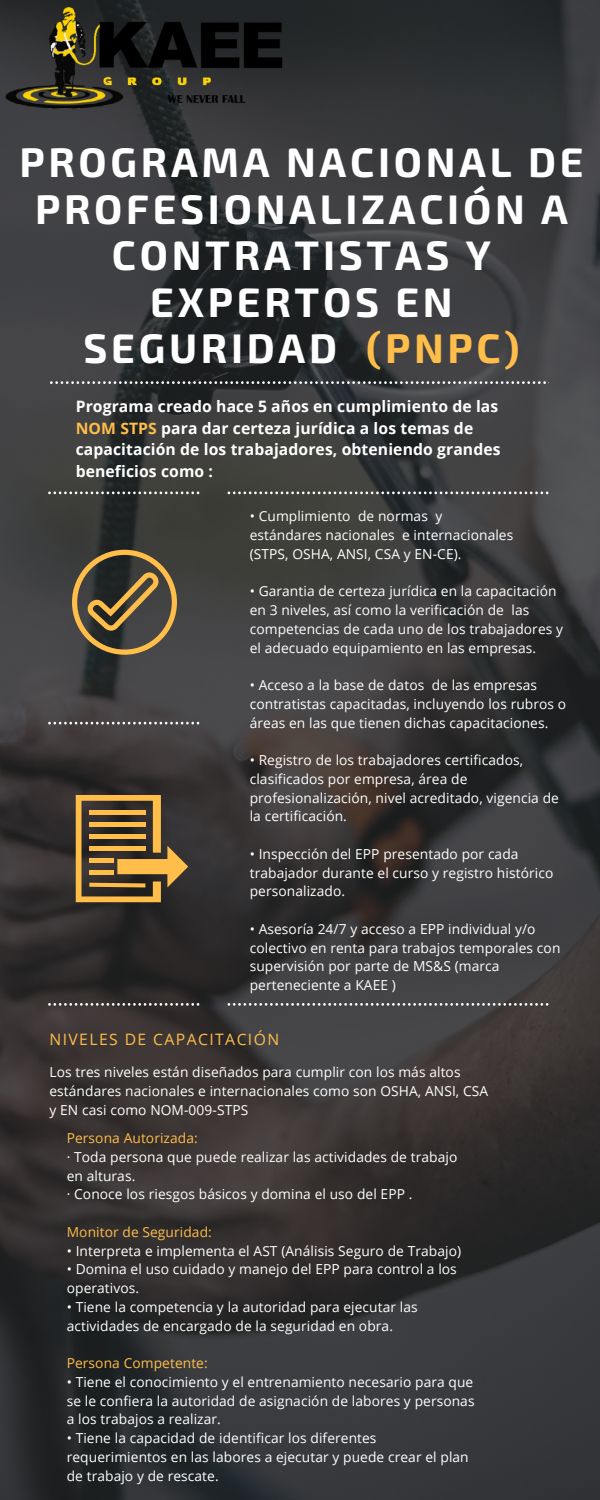
<style>
.page{position:relative;width:600px;height:1500px;background:#fff}
.page>*{position:absolute;margin:0;border:0;box-sizing:border-box;transform-origin:0 0}
.t1{font:700 41.3px/46.5px "Exo 2";letter-spacing:.09em;color:#fff;text-align:center}
.t2{font:700 15.7px/21.8px "Open Sans";letter-spacing:.005em;color:#fff}
.t3{font:15.7px "Open Sans";letter-spacing:.09em;color:#ffbd4a}
.t4{font:13.8px/18.8px "Open Sans";letter-spacing:.005em;color:#fff}
.t5{font:13.8px "Open Sans";letter-spacing:.005em;color:#ffbd4a}
.s1{color:#ffbd4a}
</style>
<div class="page">
<img style="left:0;top:0;width:600px;height:1499px">
<svg style="left:50px;top:381px;width:496px;height:3px"></svg>
<svg style="left:48px;top:492px;width:151px;height:2px"></svg>
<svg style="left:228px;top:492px;width:320px;height:2px"></svg>
<svg style="left:48px;top:722px;width:151px;height:2px"></svg>
<svg style="left:48px;top:1003px;width:151px;height:3px"></svg>
<svg style="left:228px;top:1003px;width:320px;height:3px"></svg>
<img style="left:0;top:0;width:285px;height:110px">
<svg style="left:72px;top:550px;width:105px;height:105px;background:#65573c"></svg>
<svg style="left:76px;top:795px;width:112px;height:107px;background:#836638"></svg>
<h1 class="t1" style="left:19px;top:137px;width:566px">PROGRAMA NACIONAL DE<br>PROFESIONALIZACIÓN A<br>CONTRATISTAS Y<br>EXPERTOS EN<br>SEGURIDAD <span class="s1">(PNPC)</span></h1>
<p class="t2" style="left:76px;top:395px;width:426px">Programa creado hace 5 años en cumplimiento de las <span class="s1">NOM STPS</span> para dar certeza jurídica a los temas de capacitación de los trabajadores, obteniendo grandes beneficios como :</p>
<p class="t4" style="left:250px;top:506px;width:265px">• Cumplimiento de normas y estándares nacionales e internacionales (STPS, OSHA, ANSI, CSA y EN-CE).</p>
<p class="t4" style="left:250px;top:581px;width:315px">• Garantia de certeza jurídica en la capacitación en 3 niveles, así como la verificación de las competencias de cada uno de los trabajadores y el adecuado equipamiento en las empresas.</p>
<p class="t4" style="left:250px;top:675px;width:318px">• Acceso a la base de datos de las empresas contratistas capacitadas, incluyendo los rubros o áreas en las que tienen dichas capacitaciones.</p>
<p class="t4" style="left:250px;top:750px;width:311px">• Registro de los trabajadores certificados, clasificados por empresa, área de profesionalización, nivel acreditado, vigencia de la certificación.</p>
<p class="t4" style="left:250px;top:844px;width:305px">• Inspección del EPP presentado por cada trabajador durante el curso y registro histórico personalizado.</p>
<p class="t4" style="left:250px;top:919px;width:312px">• Asesoría 24/7 y acceso a EPP individual y/o colectivo en renta para trabajos temporales con supervisión por parte de MS&amp;S (marca perteneciente a KAEE )</p>
<p class="t3" style="left:50px;top:1028px;width:231px">NIVELES DE CAPACITACIÓN</p>
<p class="t4" style="left:50px;top:1062px;width:440px">Los tres niveles están diseñados para cumplir con los más altos estándares nacionales e internacionales como son OSHA, ANSI, CSA y EN casi como NOM-009-STPS</p>
<p class="t5" style="left:67px;top:1128px;width:133px">Persona Autorizada:</p>
<p class="t4" style="left:67px;top:1147px;width:392px">· Toda persona que puede realizar las actividades de trabajo en alturas.<br>· Conoce los riesgos básicos y domina el uso del EPP .</p>
<p class="t5" style="left:67px;top:1222px;width:147px">Monitor de Seguridad:</p>
<p class="t4" style="left:67px;top:1241px;width:396px">• Interpreta e implementa el AST (Análisis Seguro de Trabajo)</p>
<p class="t4" style="left:67px;top:1259px;width:392px">• Domina el uso cuidado y manejo del EPP para control a los operativos.</p>
<p class="t4" style="left:67px;top:1297px;width:353px">• Tiene la competencia y la autoridad para ejecutar las actividades de encargado de la seguridad en obra.</p>
<p class="t5" style="left:67px;top:1353px;width:143px">Persona Competente:</p>
<p class="t4" style="left:67px;top:1372px;width:409px;text-align:justify">• Tiene el conocimiento y el entrenamiento necesario para que se le confiera la autoridad de asignación de labores y personas a los trabajos a realizar.</p>
<p class="t4" style="left:67px;top:1428px;width:404px">• Tiene la capacidad de identificar los diferentes requerimientos en las labores a ejecutar y puede crear el plan de trabajo y de rescate.</p>
</div>
